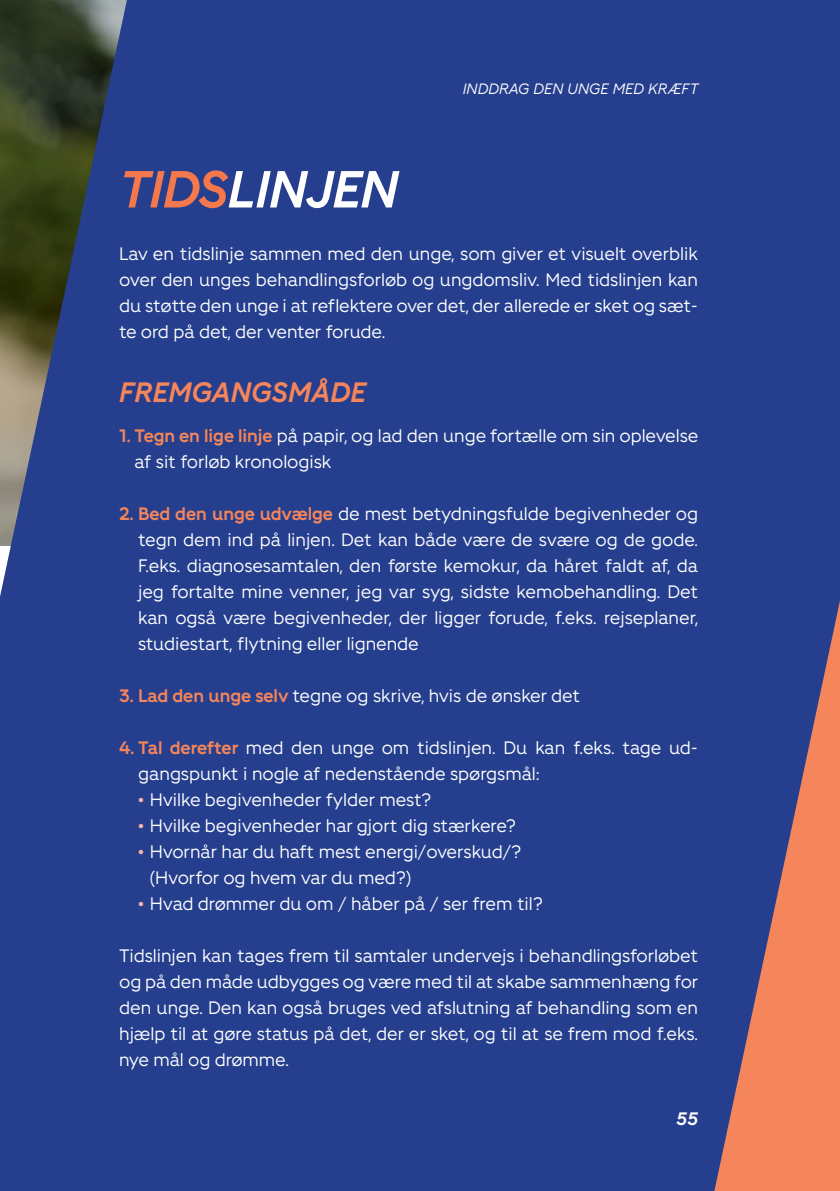
<style>
.page{position:relative;width:840px;height:1191px;background:#fff}
.page>*{position:absolute;margin:0;border:0;box-sizing:border-box;transform-origin:0 0}
.BOX_rub_stor{font:italic 700 52px "Fighter";letter-spacing:-.02em;color:#fff}
.BOX_MR_stor{font:italic 700 28px "Fighter";color:#f5855a}
.BOX_Brød{font:18px/26px "Fighter";letter-spacing:-.005em;color:#fff;text-align:justify}
.t1{font:italic 700 18px "Fighter";color:#fff}
.t2{font:italic 15px "Fighter";color:#fff}
.s1{color:#f4784c}
.s2{font-weight:700;color:#f5855a}
.s3{color:#f9b2a6}
</style>
<div class="page">
<div style="left:145px;top:0;width:694px;height:1191px;background:#253f8e"></div>
<svg style="left:0;top:0;width:145px;height:1191px;background:#2d4279"></svg>
<svg style="left:714px;top:605px;width:125px;height:586px"></svg>
<p class="t2" style="left:462px;top:79px;width:237px">INDDRAG DEN UNGE MED KRÆFT</p>
<p class="BOX_rub_stor" style="left:119px;top:153px;width:281px"><span class="s1">TIDS</span>LINJEN</p>
<p class="BOX_Brød" style="left:119px;top:239px;width:580px">Lav en tidslinje sammen med den unge, som giver et visuelt overblik over den unges behandlingsforløb og ungdomsliv. Med tidslinjen kan du støtte den unge i at reflektere over det, der allerede er sket og sæt&shy;te ord på det, der venter forude.</p>
<p class="BOX_MR_stor" style="left:119px;top:372px;width:248px">FREMGANGSMÅDE</p>
<p class="BOX_Brød" style="left:134px;top:421px;width:565px;text-indent:-15px"><span class="s2">1. Tegn en lige linje</span> på papir, og lad den unge fortælle om sin oplevelse af sit forløb kronologisk</p>
<p class="BOX_Brød" style="left:138px;top:499px;width:561px;text-indent:-19px"><span class="s2">2. Bed den unge udvælge</span> de mest betydningsfulde begivenheder og tegn dem ind på linjen. Det kan både være de svære og de gode.<br>F.eks. diagnosesamtalen, den første kemokur, da håret faldt af, da jeg fortalte mine venner, jeg var syg, sidste kemobehandling. Det kan også være begivenheder, der ligger forude, f.eks. rejseplaner, studiestart, flytning eller lignende</p>
<p class="BOX_Brød" style="left:119px;top:681px;width:462px"><span class="s2">3. Lad den unge selv</span> tegne og skrive, hvis de ønsker det</p>
<p class="BOX_Brød" style="left:138px;top:733px;width:561px;text-indent:-19px"><span class="s2">4. Tal derefter</span> med den unge om tidslinjen. Du kan f.eks. tage ud&shy;gangspunkt i nogle af nedenstående spørgsmål:</p>
<p class="BOX_Brød" style="left:137px;top:785px;width:295px"><span class="s3">•</span> Hvilke begivenheder fylder mest?</p>
<p class="BOX_Brød" style="left:137px;top:811px;width:380px"><span class="s3">•</span> Hvilke begivenheder har gjort dig stærkere?</p>
<p class="BOX_Brød" style="left:150px;top:837px;width:373px;text-indent:-12px"><span class="s3">•</span> Hvornår har du haft mest energi/overskud/? (Hvorfor og hvem var du med?)</p>
<p class="BOX_Brød" style="left:137px;top:889px;width:407px"><span class="s3">•</span> Hvad drømmer du om / håber på / ser frem til?</p>
<p class="BOX_Brød" style="left:119px;top:941px;width:580px">Tidslinjen kan tages frem til samtaler undervejs i behandlingsforløbet og på den måde udbygges og være med til at skabe sammenhæng for den unge. Den kan også bruges ved afslutning af behandling som en hjælp til at gøre status på det, der er sket, og til at se frem mod f.eks. nye mål og drømme.</p>
<p class="t1" style="left:676px;top:1106px;width:23px">55</p>
</div>
